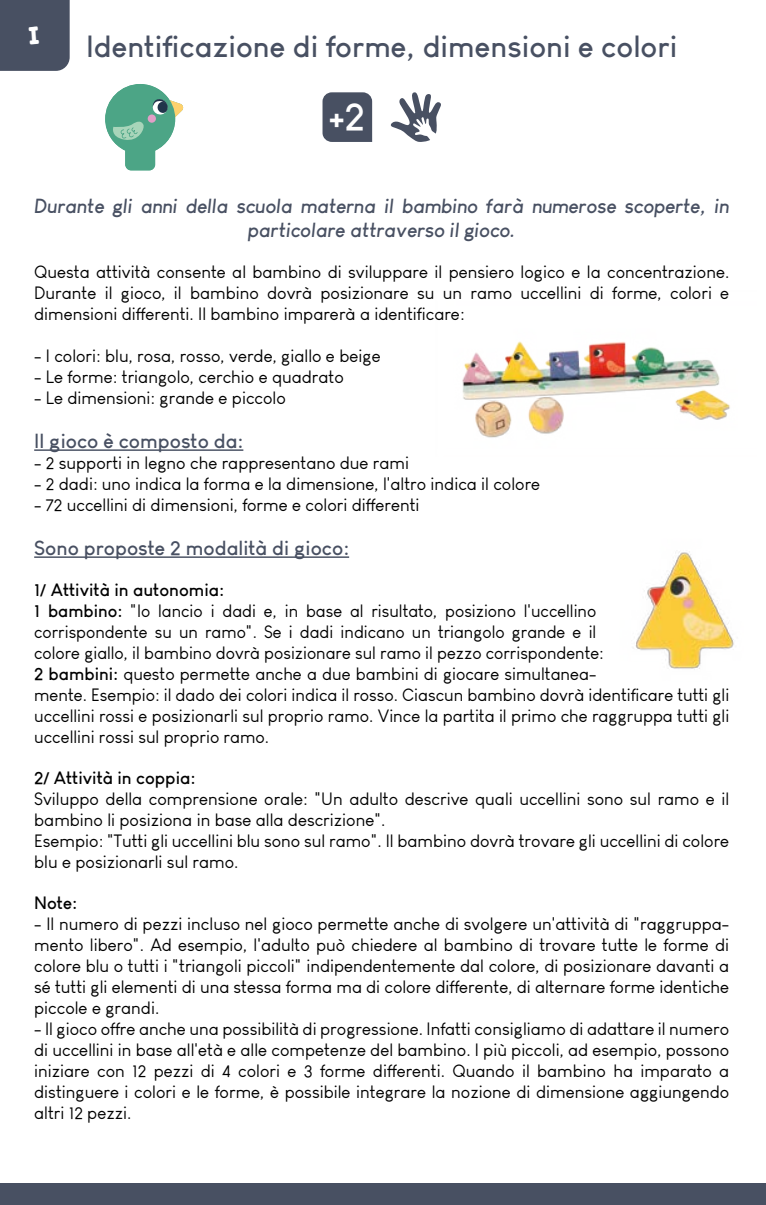
<style>
.page{position:relative;width:766px;height:1205px;background:#fff}
.page>*{position:absolute;margin:0;border:0;box-sizing:border-box;transform-origin:0 0}
.t1{font:700 38.25px "Louis George Cafe";color:#fff}
.t2{font:700 30px "Louis George Cafe";color:#485062}
.t3{font:25px "Tykewriter Bold Bobbing mod";color:#fff}
.t4{font:italic 700 20px/24px "Louis George Cafe";color:#485062;text-align:center}
.t5{font:700 20px "Louis George Cafe";color:#485062}
.t6{font:17.5px/21px "Louis George Cafe";color:#000;text-align:justify}
.t7{font:700 17.5px "Louis George Cafe";color:#000}
.s1{font-weight:700}
</style>
<div class="page">
<div style="left:0;top:1183px;width:765px;height:22px;background:#485062"></div>
<div style="left:0;top:0;width:70px;height:71px;background:#485062"></div>
<hr style="left:34px;top:449px;width:209px;height:2px;background:#485062">
<hr style="left:34px;top:556px;width:315px;height:2px;background:#485062">
<div style="left:322px;top:92px;width:50px;height:50px;background:#485062"></div>
<svg style="left:390px;top:92px;width:51px;height:50px"></svg>
<svg style="left:105px;top:84px;width:79px;height:86px"></svg>
<svg style="left:157px;top:101px;width:11px;height:12px"></svg>
<img style="left:635px;top:551px;width:99px;height:119px">
<img style="left:462px;top:341px;width:268px;height:97px">
<p class="t3" style="left:29px;top:23px;width:13px">I</p>
<p class="t2" style="left:86px;top:27px;width:592px">Identificazione di forme, dimensioni e colori</p>
<p class="t1" style="left:329px;top:92px;width:37px">+2</p>
<p class="t4" style="left:34px;top:193px;width:696px">Durante gli anni della scuola materna il bambino farà numerose scoperte, in particolare attraverso il gioco.</p>
<p class="t6" style="left:34px;top:261px;width:696px">Questa attività consente al bambino di sviluppare il pensiero logico e la concentrazione.<br>Durante il gioco, il bambino dovrà posizionare su un ramo uccellini di forme, colori e dimensioni differenti. Il bambino imparerà a identificare:</p>
<p class="t6" style="left:34px;top:345px;width:348px">- I colori: blu, rosa, rosso, verde, giallo e beige</p>
<p class="t6" style="left:34px;top:366px;width:311px">- Le forme: triangolo, cerchio e quadrato</p>
<p class="t6" style="left:34px;top:387px;width:253px">- Le dimensioni: grande e piccolo</p>
<p class="t5" style="left:34px;top:428px;width:210px">Il gioco è composto da:</p>
<p class="t6" style="left:34px;top:452px;width:376px">- 2 supporti in legno che rappresentano due rami</p>
<p class="t6" style="left:34px;top:473px;width:507px">- 2 dadi: uno indica la forma e la dimensione, l'altro indica il colore</p>
<p class="t6" style="left:34px;top:494px;width:387px">- 72 uccellini di dimensioni, forme e colori differenti</p>
<p class="t5" style="left:34px;top:535px;width:316px">Sono proposte 2 modalità di gioco:</p>
<p class="t6" style="left:34px;top:579px;width:696px;text-align:left"><span class="s1">1/ Attività in autonomia:<br>1 bambino:</span> "Io lancio i dadi e, in base al risultato, posiziono l'uccellino<br>corrispondente su un ramo". Se i dadi indicano un triangolo grande e il<br>colore giallo, il bambino dovrà posizionare sul ramo il pezzo corrispondente:<br><span class="s1">2 bambini:</span> questo permette anche a due bambini di giocare simultanea-<br>mente. Esempio: il dado dei colori indica il rosso. Ciascun bambino dovrà identificare tutti gli uccellini rossi e posizionarli sul proprio ramo. Vince la partita il primo che raggruppa tutti gli uccellini rossi sul proprio ramo.</p>
<p class="t6" style="left:34px;top:767px;width:696px;text-align:left"><span class="s1">2/ Attività in coppia:<br></span>Sviluppo della comprensione orale: "Un adulto descrive quali uccellini sono sul ramo e il bambino li posiziona in base alla descrizione".<br>Esempio: "Tutti gli uccellini blu sono sul ramo". Il bambino dovrà trovare gli uccellini di colore blu e posizionarli sul ramo.</p>
<p class="t7" style="left:34px;top:892px;width:45px">Note:</p>
<p class="t6" style="left:34px;top:913px;width:696px">- Il numero di pezzi incluso nel gioco permette anche di svolgere un'attività di "raggruppa&shy;mento libero". Ad esempio, l'adulto può chiedere al bambino di trovare tutte le forme di colore blu o tutti i "triangoli piccoli" indipendentemente dal colore, di posizionare davanti a sé tutti gli elementi di una stessa forma ma di colore differente, di alternare forme identiche piccole e grandi.</p>
<p class="t6" style="left:34px;top:1018px;width:696px">- Il gioco offre anche una possibilità di progressione. Infatti consigliamo di adattare il numero di uccellini in base all'età e alle competenze del bambino. I più piccoli, ad esempio, possono iniziare con 12 pezzi di 4 colori e 3 forme differenti. Quando il bambino ha imparato a distinguere i colori e le forme, è possibile integrare la nozione di dimensione aggiungendo altri 12 pezzi.</p>
</div>
